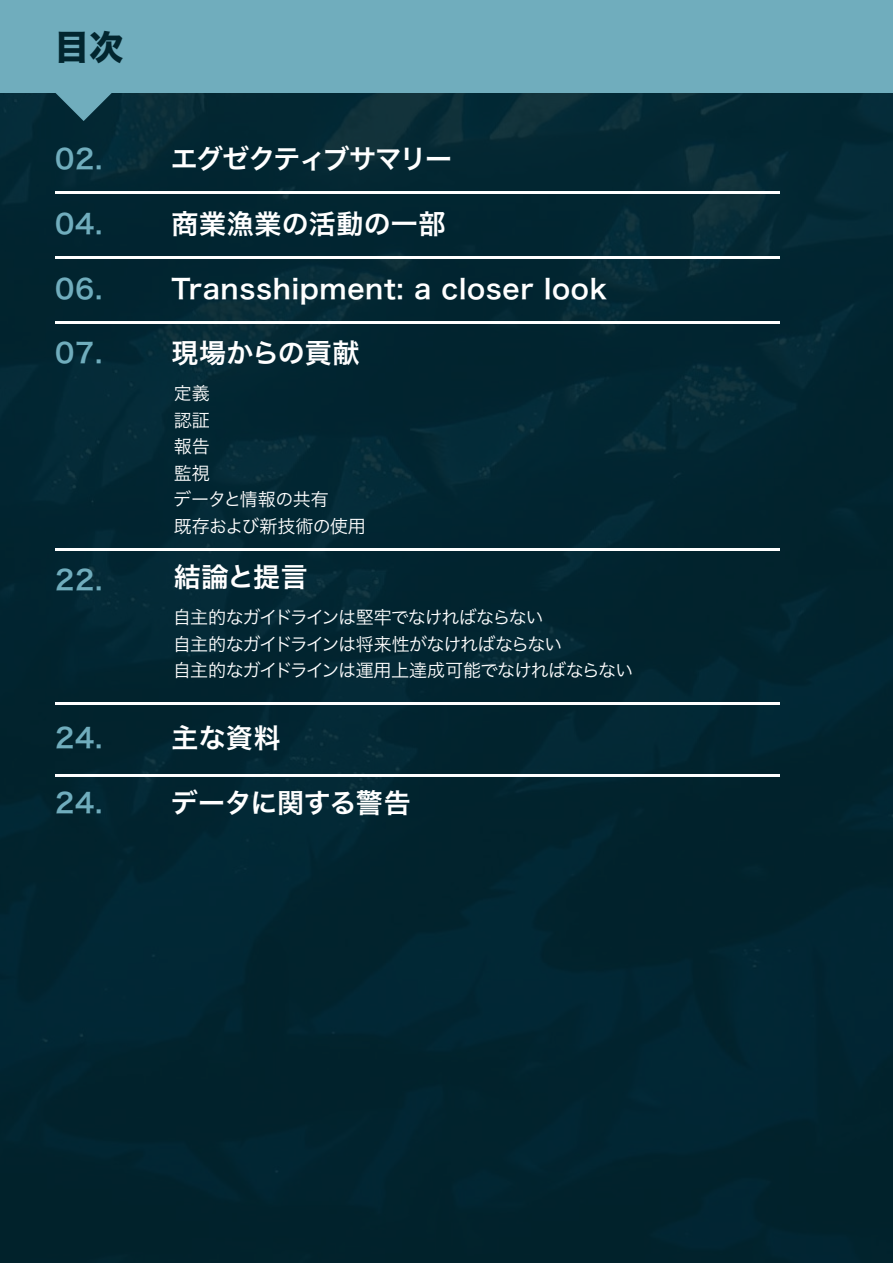
<style>
.page{position:relative;width:893px;height:1263px;background:#fff}
.page>*{position:absolute;margin:0;border:0;box-sizing:border-box;transform-origin:0 0}
.t1{font:34.5px "Hira Kaku Std W8";color:#02262f}
.t2{font:27px "Hira Kaku Pro W6";letter-spacing:.02em;color:#fff}
.t3{font:27px "Hira Kaku Pro W6";letter-spacing:.025em;color:#70adbd}
.t4{font:27px "Hira Kaku Pro W6";letter-spacing:-.06em;color:#fff}
.t5{font:27px "Hira Kaku Pro W6";letter-spacing:-.01em;color:#fff}
.t6{font:18px/26.5px "Hira Kaku Pro W3";letter-spacing:-.05em;color:#fff}
.t7{font:18px/26.5px "Hira Kaku Pro W3";letter-spacing:-.015em;color:#fff}
</style>
<div class="page">
<div style="left:0;top:93px;width:893px;height:1170px;background:#02262f"></div>
<svg style="left:34px;top:93px;width:99px;height:28px"></svg>
<div style="left:0;top:0;width:893px;height:93px;background:#70adbd"></div>
<hr style="left:55px;top:191px;width:725px;height:2px;background:#fff">
<hr style="left:55px;top:256px;width:725px;height:3px;background:#fff">
<hr style="left:55px;top:321px;width:725px;height:3px;background:#fff">
<hr style="left:55px;top:548px;width:725px;height:3px;background:#fff">
<hr style="left:55px;top:702px;width:725px;height:3px;background:#fff">
<hr style="left:55px;top:774px;width:725px;height:2px;background:#fff">
<h1 class="t1" style="left:54px;top:28px;width:71px">目次</h1>
<h2 class="t3" style="left:55px;top:134px;width:49px">02.</h2>
<h2 class="t3" style="left:55px;top:199px;width:49px">04.</h2>
<h2 class="t3" style="left:55px;top:264px;width:49px">06.</h2>
<h2 class="t3" style="left:55px;top:329px;width:49px">07.</h2>
<h2 class="t3" style="left:55px;top:556px;width:49px">22.</h2>
<h2 class="t3" style="left:55px;top:714px;width:49px">24.</h2>
<h2 class="t3" style="left:55px;top:778px;width:49px">24.</h2>
<h2 class="t4" style="left:171px;top:134px;width:283px">エグゼクティブサマリー</h2>
<h2 class="t2" style="left:171px;top:199px;width:276px">商業漁業の活動の一部</h2>
<h2 class="t2" style="left:171px;top:264px;width:437px">Transshipment: a closer look</h2>
<h2 class="t2" style="left:171px;top:329px;width:190px">現場からの貢献</h2>
<p class="t7" style="left:173px;top:379px;width:194px">定義<br>認証<br>報告<br>監視<br>データと情報の共有<br>既存および新技術の使用</p>
<h2 class="t2" style="left:174px;top:552px;width:136px">結論と提言</h2>
<p class="t6" style="left:173px;top:603px;width:461px">自主的なガイドラインは堅牢でなければならない<br>自主的なガイドラインは将来性がなければならない<br>自主的なガイドラインは運用上達成可能でなければならない</p>
<h2 class="t2" style="left:171px;top:714px;width:111px">主な資料</h2>
<h2 class="t5" style="left:171px;top:778px;width:241px">データに関する警告</h2>
</div>
